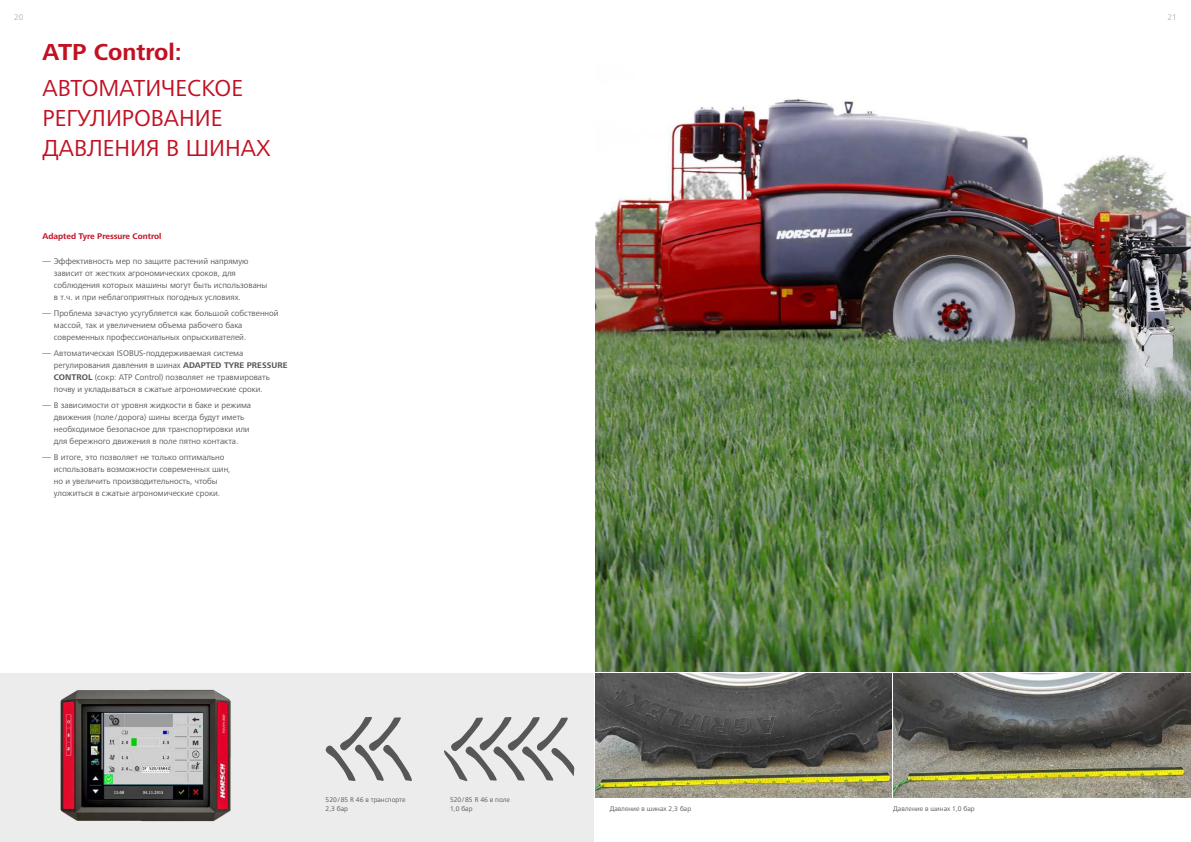
<style>
.page{position:relative;width:1191px;height:842px;background:#fff}
.page>*{position:absolute;margin:0;border:0;box-sizing:border-box;transform-origin:0 0}
.t1{font:24px/30px "Frutiger Next LTW1 G";color:#c11123}
.t2{font:700 24px "Frutiger Next LTW1 G";color:#c11123}
.t3{font:8.5px/12px "Frutiger Next LTW1 G";color:#555756}
.t4{font:700 8.5px "Frutiger Next LTW1 G";color:#c11123}
.t5{font:8.5px "Frutiger Next LTW1 G";color:#b1b4b4}
.t6{font:7px/8.5px "Frutiger Next LTW1 G";color:#555756}
.s1{font-weight:700}
</style>
<div class="page">
<div style="left:0;top:673px;width:296px;height:169px;background:#ececec"></div>
<div style="left:298px;top:673px;width:296px;height:169px;background:#ececec"></div>
<img style="left:60px;top:689px;width:171px;height:133px">
<svg style="left:444px;top:717px;width:130px;height:64px"></svg>
<svg style="left:325px;top:717px;width:87px;height:64px"></svg>
<img style="left:595px;top:99px;width:596px;height:573px">
<img style="left:893px;top:673px;width:298px;height:124px">
<img style="left:595px;top:673px;width:296px;height:124px">
<p class="t5" style="left:14px;top:13px;width:11px">20</p>
<h1 class="t2" style="left:43px;top:38px;width:141px">ATP Control:</h1>
<h1 class="t1" style="left:43px;top:73px;width:229px">АВТОМАТИЧЕСКОЕ<br>РЕГУЛИРОВАНИЕ<br>ДАВЛЕНИЯ В ШИНАХ</h1>
<p class="t4" style="left:43px;top:231px;width:120px">Adapted Tyre Pressure Control</p>
<p class="t3" style="left:54px;top:255px;width:215px;text-indent:-11px">― Эффективность мер по защите растений напрямую зависит от жестких агрономических сроков, для соблюдения которых машины могут быть использованы в т.ч. и при неблагоприятных погодных условиях.</p>
<p class="t3" style="left:54px;top:307px;width:226px;text-indent:-11px">― Проблема зачастую усугубляется как большой собственной массой, так и увеличением объема рабочего бака современных профессиональных опрыскивателей.</p>
<p class="t3" style="left:54px;top:347px;width:235px;text-indent:-11px">― Автоматическая ISOBUS-поддерживаемая система регулирования давления в шинах <span class="s1">ADAPTED TYRE PRESSURE CONTROL</span> (сокр: ATP Control) позволяет не травмировать почву и укладываться в сжатые агрономические сроки.</p>
<p class="t3" style="left:54px;top:399px;width:199px;text-indent:-11px">― В зависимости от уровня жидкости в баке и режима движения (поле /дорога) шины всегда будут иметь необходимое безопасное для транспортировки или для бережного движения в поле пятно контакта.</p>
<p class="t3" style="left:54px;top:451px;width:178px;text-indent:-11px">― В итоге, это позволяет не только оптимально использовать возможности современных шин, но и увеличить производительность, чтобы уложиться в сжатые агрономические сроки.</p>
<p class="t6" style="left:325px;top:796px;width:81px">520/85 R 46 в транспорте<br>2,3 бар</p>
<p class="t6" style="left:450px;top:796px;width:61px">520/85 R 46 в поле<br>1,0 бар</p>
<p class="t6" style="left:609px;top:804px;width:83px">Давление в шинах 2,3 бар</p>
<p class="t6" style="left:893px;top:804px;width:83px">Давление в шинах 1,0 бар</p>
<p class="t5" style="left:1167px;top:13px;width:11px">21</p>
</div>
